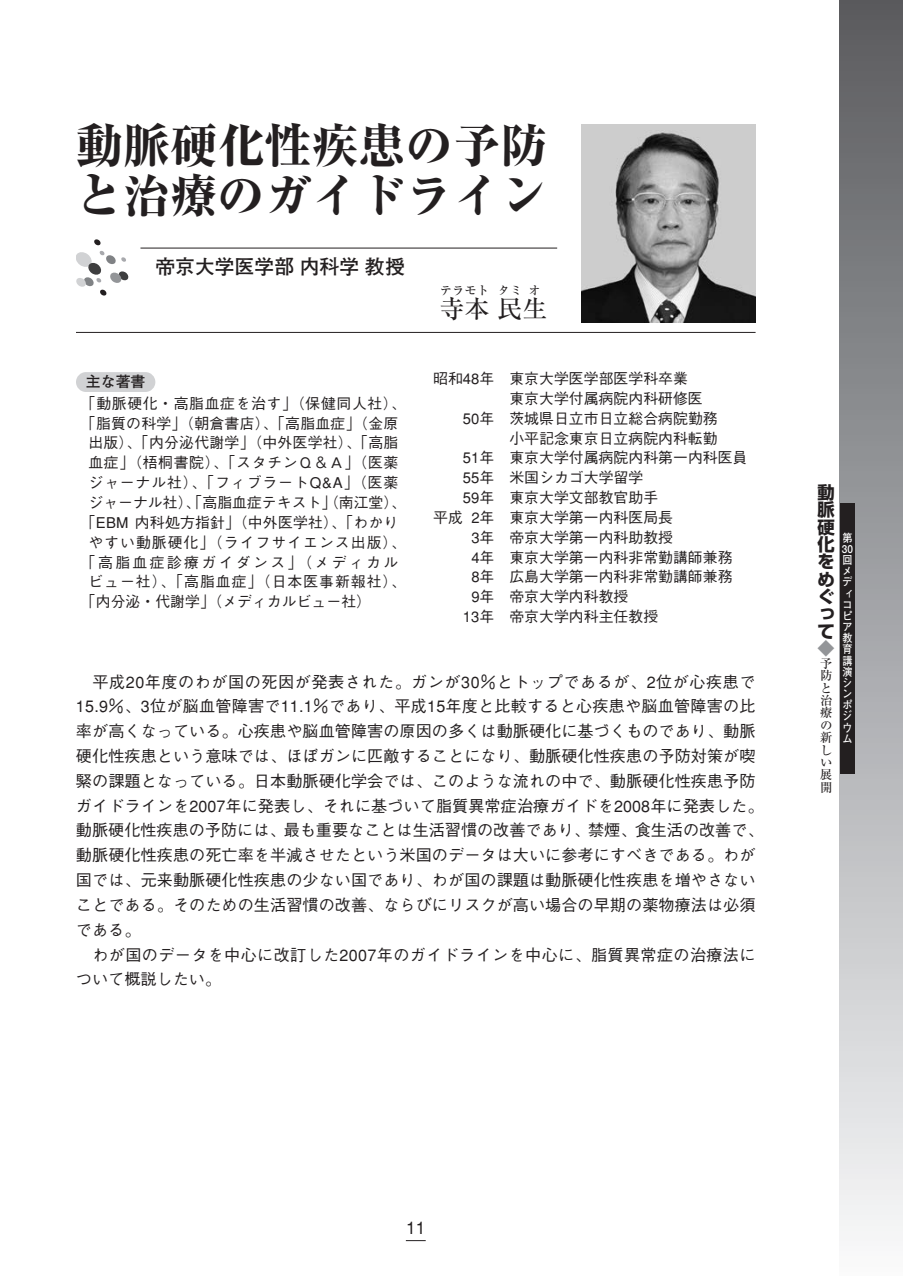
<style>
.page{position:relative;width:903px;height:1276px;background:#fff}
.page>*{position:absolute;margin:0;border:0;box-sizing:border-box;transform-origin:0 0}
.t1{font:800 47.07px/49.7px "Ryumin";color:#231f20}
.t2{font:500 24.85px "Ryumin";color:#231f20}
.t3{font:700 19.78px "Futo Go B101";color:#231f20}
.t4{font:700 17.32px/17.3px "Shin Go";color:#231f20;text-align:justify}
.t5{font:500 17.32px "Gothic BBB";color:#231f20}
.t6{font:700 17.32px "Shin Go";color:#939598}
.t7{font:500 16.1px/24.8px "Gothic BBB";letter-spacing:.005em;color:#231f20}
.t8{font:500 14.88px "Gothic BBB";color:#231f20}
.t9{font:500 14.88px "Gothic BBB";letter-spacing:.04em;color:#231f20}
.t10{font:500 14.88px "Gothic BBB";letter-spacing:.065em;color:#231f20}
.t11{font:500 14.88px "Gothic BBB";letter-spacing:.06em;color:#231f20}
.t12{font:500 14.88px "Gothic BBB";letter-spacing:.16em;color:#231f20}
.t13{font:700 14.88px "Futo Go B101";color:#231f20}
.t14{font:500 12.42px/12.4px "Ryumin";color:#231f20;text-align:justify}
.t15{font:700 11.2px/11.2px "Futo Go B101";color:#fff;text-align:justify;scale:.9 1}
</style>
<div class="page">
<svg style="left:76px;top:239px;width:53px;height:57px"></svg>
<svg style="left:406px;top:1240px;width:20px;height:1px"></svg>
<div style="left:840px;top:0;width:63px;height:1276px;background:linear-gradient(to bottom,#595a5e,#f7f8fa)"></div>
<div style="left:840px;top:504px;width:15px;height:270px;background:#231f20"></div>
<img style="left:582px;top:124px;width:174px;height:198px">
<hr style="left:140px;top:248px;width:417px;height:1px;background:#231f20">
<hr style="left:76px;top:332px;width:680px;height:1px;background:#231f20">
<div style="left:76px;top:372px;width:79px;height:20px;background:#d1d2d4;border-radius:10px"></div>
<h1 class="t1" style="left:76px;top:128px;width:473px">動脈硬化性疾患の予防と治療のガイドライン</h1>
<p class="t3" style="left:155px;top:259px;width:251px">帝京大学医学部内科学教授</p>
<p class="t13" style="left:86px;top:375px;width:61px">主な著書</p>
<p class="t9" style="left:81px;top:398px;width:326px">「動脈硬化・高脂血症を治す」（保健同人社）、</p>
<p class="t8" style="left:81px;top:417px;width:319px">「脂質の科学」（朝倉書店）、「高脂血症」（金原</p>
<p class="t8" style="left:88px;top:437px;width:312px">出版）、「内分泌代謝学」（中外医学社）、「高脂</p>
<p class="t9" style="left:88px;top:457px;width:312px">血症」（梧桐書院）、「スタチンＱ＆Ａ」（医薬</p>
<p class="t11" style="left:88px;top:477px;width:312px">ジャーナル社）、「フィブラートQ&amp;A」（医薬</p>
<p class="t8" style="left:88px;top:497px;width:319px">ジャーナル社）、「高脂血症テキスト」（南江堂）、</p>
<p class="t8" style="left:81px;top:517px;width:319px">「EBM 内科処方指針」（中外医学社）、「わかり</p>
<p class="t10" style="left:88px;top:536px;width:319px">やすい動脈硬化」（ライフサイエンス出版）、</p>
<p class="t12" style="left:81px;top:556px;width:319px">「高脂血症診療ガイダンス」（メディカル</p>
<p class="t10" style="left:88px;top:576px;width:319px">ビュー社）、「高脂血症」（日本医事新報社）、</p>
<p class="t8" style="left:81px;top:596px;width:292px">「内分泌・代謝学」（メディカルビュー社）</p>
<p class="t14" style="left:440px;top:286px;width:51px">テラモト</p>
<p class="t14" style="left:498px;top:286px;width:26px">タミ</p>
<p class="t14" style="left:529px;top:286px;width:14px">オ</p>
<h2 class="t2" style="left:440px;top:300px;width:109px">寺本民生</h2>
<p class="t8" style="left:433px;top:373px;width:256px">昭和48年 東京大学医学部医学科卒業</p>
<p class="t8" style="left:509px;top:393px;width:195px">東京大学付属病院内科研修医</p>
<p class="t8" style="left:463px;top:412px;width:256px">50年 茨城県日立市日立総合病院勤務</p>
<p class="t8" style="left:509px;top:432px;width:210px">小平記念東京日立病院内科転勤</p>
<p class="t8" style="left:463px;top:452px;width:286px">51年 東京大学付属病院内科第一内科医員</p>
<p class="t8" style="left:463px;top:472px;width:182px">55年 米国シカゴ大学留学</p>
<p class="t8" style="left:463px;top:492px;width:197px">59年 東京大学文部教官助手</p>
<p class="t8" style="left:433px;top:512px;width:241px">平成 2年 東京大学第一内科医局長</p>
<p class="t8" style="left:471px;top:531px;width:203px">3年 帝京大学第一内科助教授</p>
<p class="t8" style="left:471px;top:551px;width:263px">4年 東京大学第一内科非常勤講師兼務</p>
<p class="t8" style="left:471px;top:571px;width:263px">8年 広島大学第一内科非常勤講師兼務</p>
<p class="t8" style="left:471px;top:591px;width:159px">9年 帝京大学内科教授</p>
<p class="t8" style="left:463px;top:611px;width:197px">13年 帝京大学内科主任教授</p>
<p class="t7" style="left:76px;top:671px;width:689px;text-indent:17px">平成20年度のわが国の死因が発表された。ガンが30％とトップであるが、2位が心疾患で15.9％、3位が脳血管障害で11.1％であり、平成15年度と比較すると心疾患や脳血管障害の比率が高くなっている。心疾患や脳血管障害の原因の多くは動脈硬化に基づくものであり、動脈硬化性疾患という意味では、ほぼガンに匹敵することになり、動脈硬化性疾患の予防対策が喫緊の課題となっている。日本動脈硬化学会では、このような流れの中で、動脈硬化性疾患予防ガイドラインを2007年に発表し、それに基づいて脂質異常症治療ガイドを2008年に発表した。動脈硬化性疾患の予防には、最も重要なことは生活習慣の改善であり、禁煙、食生活の改善で、動脈硬化性疾患の死亡率を半減させたという米国のデータは大いに参考にすべきである。わが国では、元来動脈硬化性疾患の少ない国であり、わが国の課題は動脈硬化性疾患を増やさないことである。そのための生活習慣の改善、ならびにリスクが高い場合の早期の薬物療法は必須である。</p>
<p class="t7" style="left:76px;top:944px;width:681px;text-indent:16px">わが国のデータを中心に改訂した2007年のガイドラインを中心に、脂質異常症の治療法について概説したい。</p>
<p class="t4" style="left:818px;top:486px;width:19px">動脈硬化をめぐって</p>
<p class="t6" style="left:818px;top:642px;width:19px">◆</p>
<p class="t14" style="left:820px;top:659px;width:14px">予防と治療の新しい展開</p>
<p class="t15" style="left:842px;top:533px;width:14px">第30回メディコピア教育講演シンポジウム</p>
<p class="t5" style="left:406px;top:1221px;width:21px">11</p>
</div>
